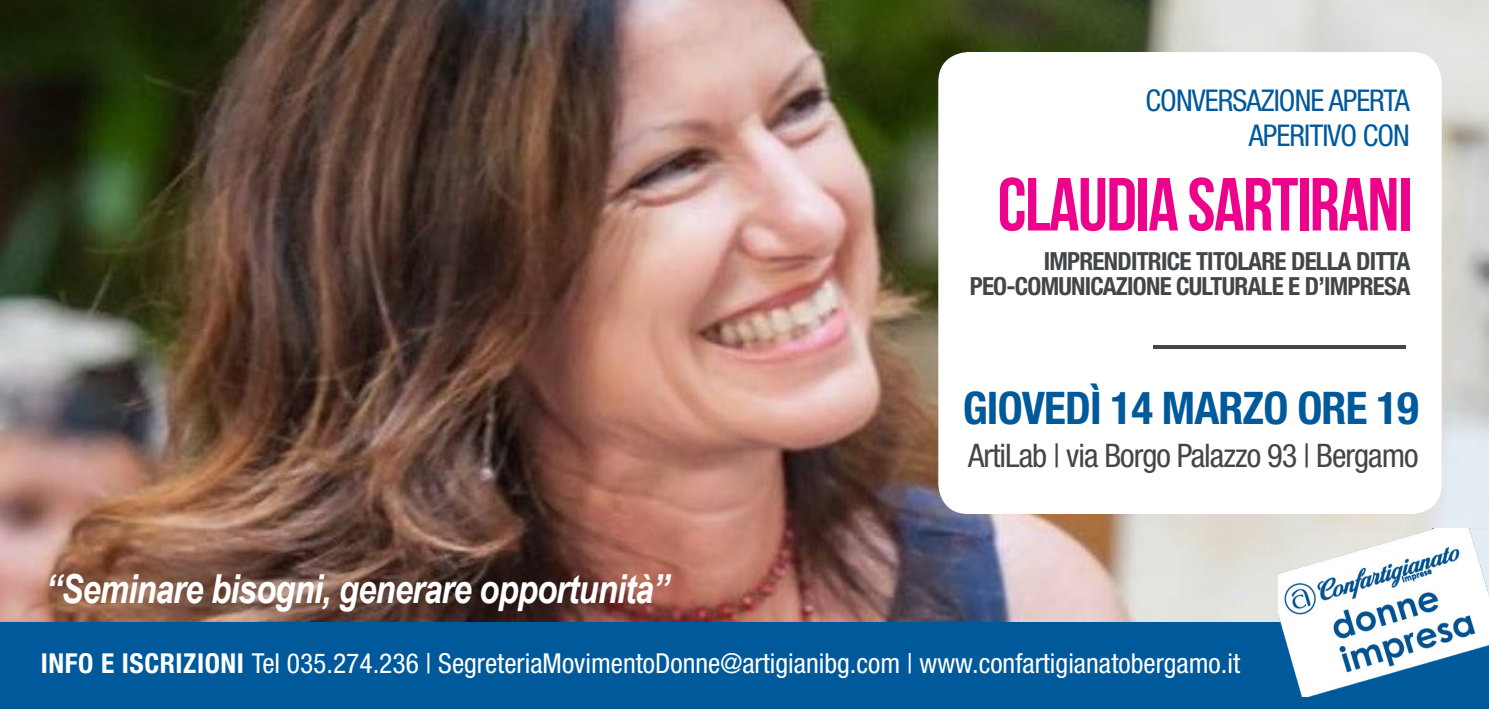
<style>
.page{position:relative;width:1489px;height:709px;background:#fff}
.page>*{position:absolute;margin:0;border:0;box-sizing:border-box;transform-origin:0 0}
.t1{font:75px "Bebas Neue";letter-spacing:-.02em;color:#ed028c}
.t2{font:700 condensed 45px "Helvetica Neue LT Std";letter-spacing:-.02em;color:#00599b}
.t3{font:italic 700 40px "Arial Narrow";letter-spacing:-.02em;color:#fff}
.t4{font:condensed 32.5px "Helvetica Neue LT Std";letter-spacing:-.03em;color:#434648}
.t5{font:condensed 30px "Helvetica Neue LT Std";letter-spacing:-.03em;color:#00599b}
.t6{font:condensed 27.5px "Helvetica Neue LT Std";color:#fff}
.t7{font:700 condensed 25px "Helvetica Neue LT Std";letter-spacing:-.03em;color:#434648}
.s1{font-weight:700}
</style>
<div class="page">
<img style="left:0;top:0;width:1488px;height:622px">
<div style="left:0;top:622px;width:1488px;height:87px;background:#00599b"></div>
<div style="left:938px;top:52px;width:503px;height:462px;background:#fff;border-radius:30px"></div>
<hr style="left:1152px;top:345px;width:253px;height:4px;background:#434648">
<img style="left:1278px;top:528px;width:210px;height:168px">
<p class="t5" style="left:1145px;top:83px;width:266px">CONVERSAZIONE APERTA</p>
<p class="t5" style="left:1248px;top:118px;width:162px">APERITIVO CON</p>
<p class="t1" style="left:997px;top:163px;width:416px">CLAUDIA SARTIRANI</p>
<p class="t7" style="left:1043px;top:245px;width:368px">IMPRENDITRICE TITOLARE DELLA DITTA</p>
<p class="t7" style="left:969px;top:270px;width:442px">PEO-COMUNICAZIONE CULTURALE E D’IMPRESA</p>
<p class="t3" style="left:46px;top:559px;width:625px">“Seminare bisogni, generare opportunità”</p>
<p class="t2" style="left:962px;top:381px;width:457px">GIOVEDÌ 14 MARZO ORE 19</p>
<p class="t4" style="left:968px;top:436px;width:452px">ArtiLab | via Borgo Palazzo 93 | Bergamo</p>
<p class="t6" style="left:41px;top:647px;width:1200px"><span class="s1">INFO E ISCRIZIONI</span> Tel 035.274.236 | SegreteriaMovimentoDonne@artigianibg.com | www.confartigianatobergamo.it</p>
</div>
